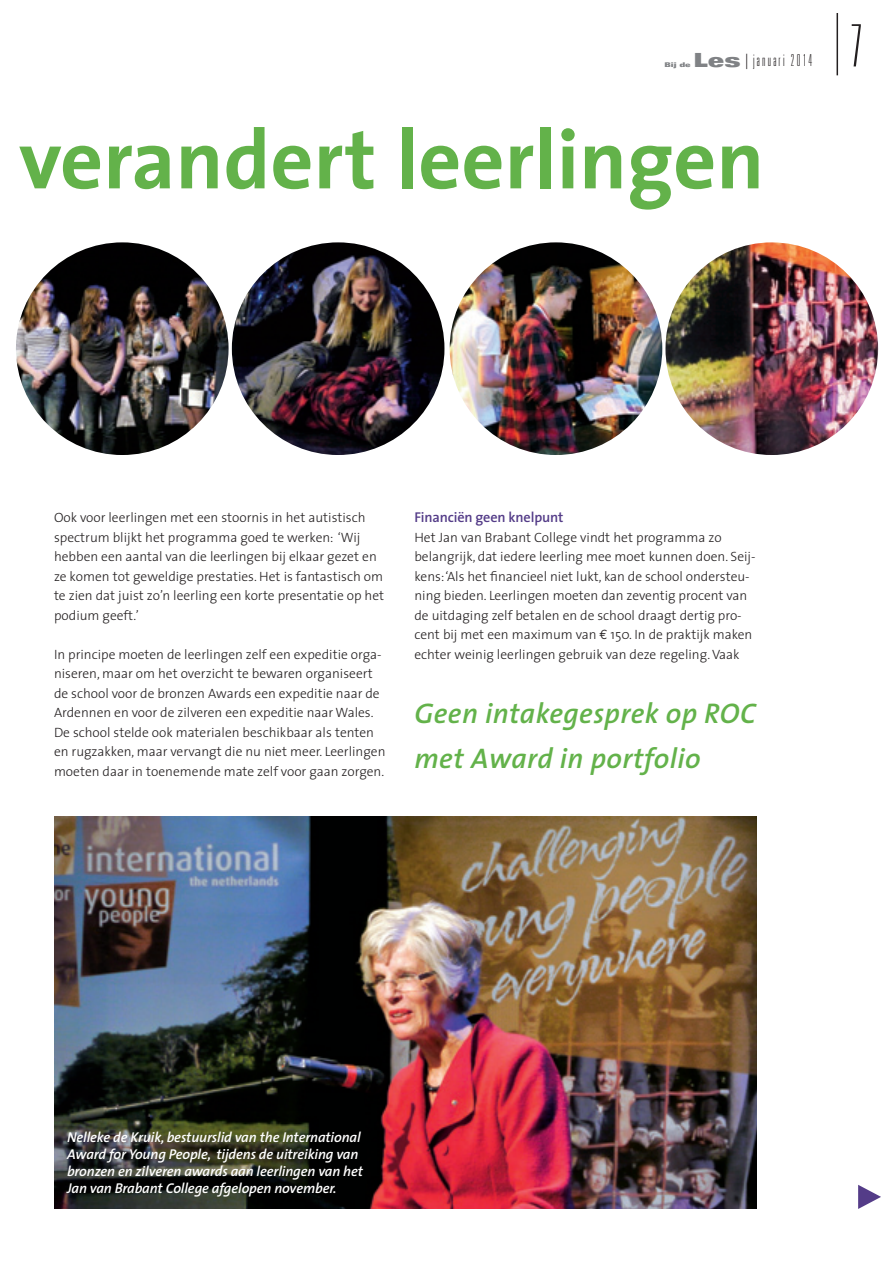
<style>
.page{position:relative;width:893px;height:1263px;background:#fff}
.page>*{position:absolute;margin:0;border:0;box-sizing:border-box;transform-origin:0 0}
.t1{font:700 84px "The Sans";color:#63b24a}
.t2{font:100 ultra-condensed 58.5px "Univers LT Std";color:#231f20}
.t3{font:italic 600 28.5px/45px "The Sans";letter-spacing:.015em;color:#63b24a}
.t4{font:100 ultra-condensed 16.5px "Univers LT Std";letter-spacing:.135em;color:#231f20}
.t5{font:italic 600 14.25px/17.1px "The Sans";letter-spacing:-.01em;color:#fff}
.t6{font:600 14.25px "The Sans";letter-spacing:-.01em;color:#543c88}
.t7{font:300 13.5px/19.5px "The Sans";color:#231f20}
.t8{font:6.45px "Univers LT Std X Black Ex";color:#808285}
.s1{font-family:"Univers LT Std X Black Ex";font-weight:400;font-stretch:normal;font-size:19.5px;color:#808285}
.s2{font-size:21px}
.s3{font-family:"Euro Mono";font-weight:400}
</style>
<div class="page">
<hr style="left:836px;top:13px;width:2px;height:62px;background:#231f20">
<img style="left:665px;top:242px;width:213px;height:213px;border-radius:106px">
<img style="left:54px;top:817px;width:703px;height:391px">
<img style="left:16px;top:242px;width:213px;height:213px;border-radius:106px">
<img style="left:232px;top:242px;width:212px;height:213px;border-radius:106px">
<img style="left:450px;top:242px;width:212px;height:213px;border-radius:106px">
<svg style="left:858px;top:1185px;width:23px;height:24px"></svg>
<p class="t8" style="left:665px;top:61px;width:28px">Bij de</p>
<p class="t4" style="left:693px;top:52px;width:120px"><span class="s1">Les</span><span class="s2">|</span> januari 2014</p>
<h1 class="t1" style="left:19px;top:90px;width:747px">verandert leerlingen</h1>
<h2 class="t2" style="left:850px;top:16px;width:15px">7</h2>
<p class="t7" style="left:54px;top:507px;width:332px">Ook voor leerlingen met een stoornis in het autistisch spectrum blijkt het programma goed te werken: ‘Wij hebben een aantal van die leerlingen bij elkaar gezet en ze komen tot geweldige prestaties. Het is fantastisch om te zien dat juist zo’n leerling een korte presentatie op het podium geeft.’</p>
<p class="t7" style="left:54px;top:644px;width:333px">In principe moeten de leerlingen zelf een expeditie orga&shy;niseren, maar om het overzicht te bewaren organiseert de school voor de bronzen Awards een expeditie naar de Ardennen en voor de zilveren een expeditie naar Wales.<br>De school stelde ook materialen beschikbaar als tenten en rugzakken, maar vervangt die nu niet meer. Leerlingen moeten daar in toenemende mate zelf voor gaan zorgen.</p>
<p class="t6" style="left:414px;top:505px;width:150px">Financiën geen knelpunt</p>
<p class="t7" style="left:414px;top:527px;width:343px">Het Jan van Brabant College vindt het programma zo belangrijk, dat iedere leerling mee moet kunnen doen. Seij&shy;kens: ‘Als het financieel niet lukt, kan de school ondersteu&shy;ning bieden. Leerlingen moeten dan zeventig procent van de uitdaging zelf betalen en de school draagt dertig pro&shy;cent bij met een maximum van <span class="s3">€</span> 150. In de praktijk maken echter weinig leerlingen gebruik van deze regeling. Vaak</p>
<h3 class="t3" style="left:414px;top:690px;width:343px">Geen intakegesprek op ROC met Award in portfolio</h3>
<p class="t5" style="left:67px;top:1128px;width:297px">Nelleke de Kruik, bestuurslid van the International Award for Young People, tijdens de uitreiking van bronzen en zilveren awards aan leerlingen van het Jan van Brabant College afgelopen november.</p>
</div>
